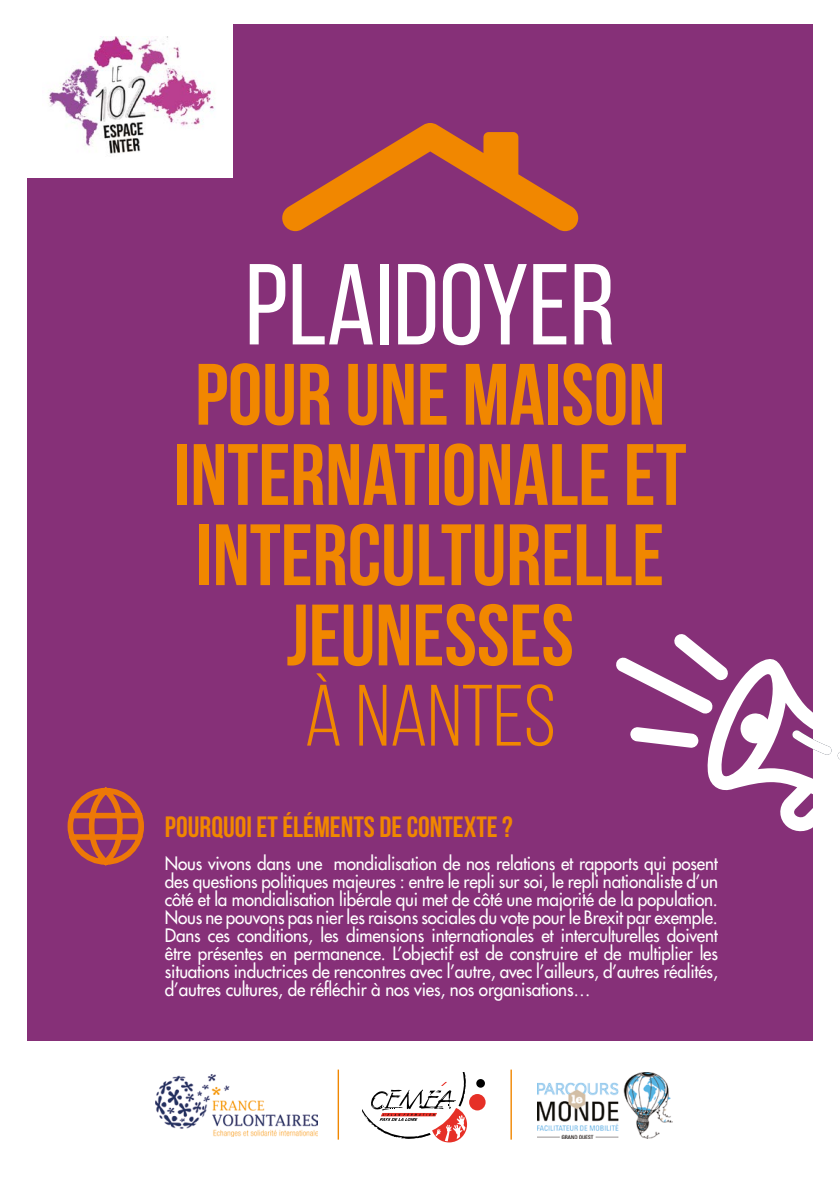
<style>
.page{position:relative;width:840px;height:1191px;background:#fff}
.page>*{position:absolute;margin:0;border:0;box-sizing:border-box;transform-origin:0 0}
.t1{font:114.8px "Bebas Neue";color:#fff}
.t2{font:700 86.8px/80.2px "Bebas Neue";color:#f18700;text-align:center}
.t3{font:86.8px "Bebas Neue";color:#f18700}
.t4{font:700 29.4px "Bebas Neue";color:#f18700}
.t5{font:18px/18px "Futura";letter-spacing:-.01em;color:#fff;text-align:justify;scale:.95 1}
</style>
<div class="page">
<div style="left:28px;top:25px;width:784px;height:1016px;background:#863078"></div>
<svg style="left:616px;top:633px;width:223px;height:200px"></svg>
<svg style="left:282px;top:123px;width:297px;height:108px"></svg>
<svg style="left:67px;top:787px;width:77px;height:79px"></svg>
<img style="left:537px;top:1072px;width:135px;height:66px">
<div style="left:469px;top:1094px;width:16px;height:16px;background:#e63027;border-radius:50%"></div>
<div style="left:476px;top:1079px;width:8px;height:8px;background:#000;border-radius:50%"></div>
<svg style="left:362px;top:1072px;width:108px;height:71px"></svg>
<img style="left:155px;top:1074px;width:162px;height:62px">
<hr style="left:337px;top:1069px;width:2px;height:70px;background:#f18700">
<hr style="left:510px;top:1069px;width:1px;height:70px;background:#f18700">
<div style="left:17px;top:0;width:215px;height:177px;background:#fff"></div>
<img style="left:48px;top:37px;width:167px;height:117px">
<h1 class="t1" style="left:245px;top:242px;width:371px">PLAIDOYER</h1>
<h2 class="t2" style="left:174px;top:353px;width:514px">POUR UNE MAISON<br>INTERNATIONALE ET<br>INTERCULTURELLE<br>JEUNESSES</h2>
<h2 class="t3" style="left:304px;top:669px;width:253px">À NANTES</h2>
<h3 class="t4" style="left:165px;top:810px;width:349px">POURQUOI ET ÉLÉMENTS DE CONTEXTE ?</h3>
<p class="t5" style="left:165px;top:854px;width:583px">Nous vivons dans une mondialisation de nos relations et rapports qui posent des questions politiques majeures : entre le repli sur soi, le repli nationaliste d’un côté et la mondialisation libérale qui met de côté une majorité de la population.<br>Nous ne pouvons pas nier les raisons sociales du vote pour le Brexit par exemple.<br>Dans ces conditions, les dimensions internationales et interculturelles doivent être présentes en permanence. L’objectif est de construire et de multiplier les situations inductrices de rencontres avec l’autre, avec l’ailleurs, d’autres réalités, d’autres cultures, de réfléchir à nos vies, nos organisations…</p>
</div>
